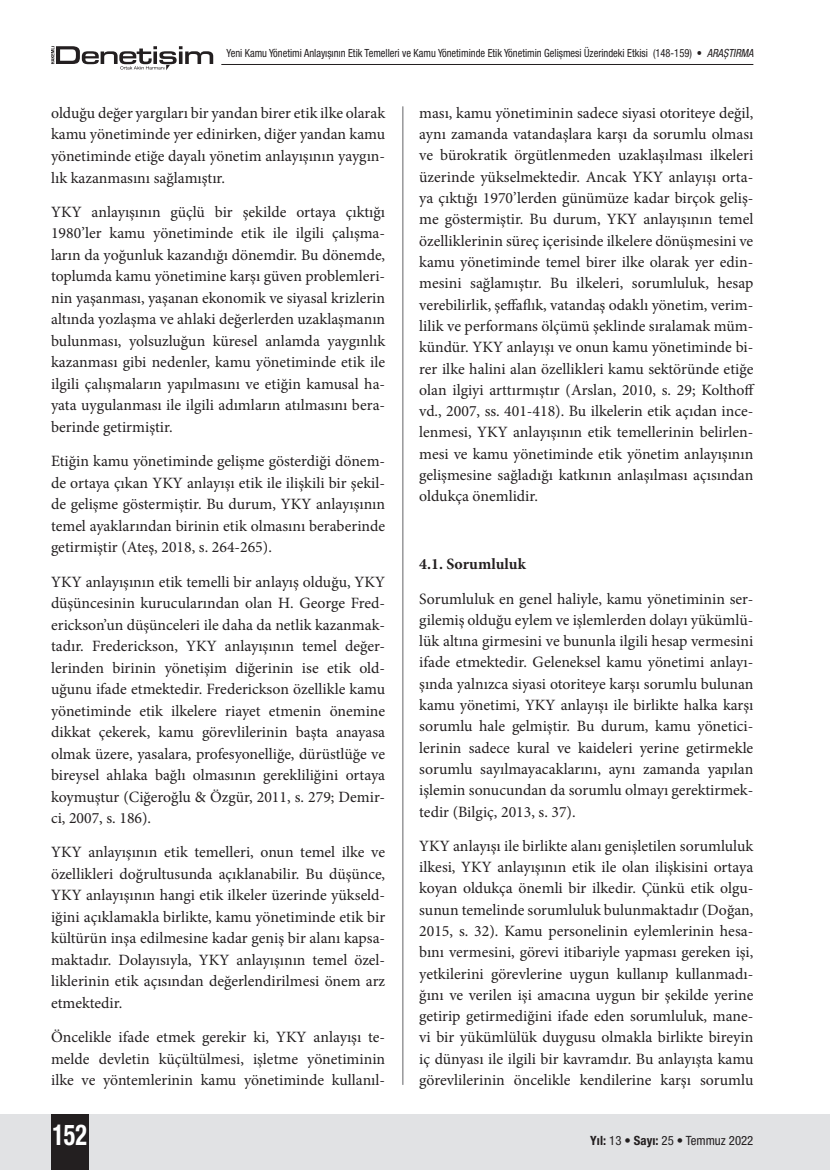
<style>
.page{position:relative;width:830px;height:1170px;background:#fff}
.page>*{position:absolute;margin:0;border:0;box-sizing:border-box;transform-origin:0 0}
.t1{font:700 condensed 28.8px "Helvetica Neue LT Pro";color:#fff;scale:.83 1}
.t2{font:15.75px/21.3px "Minion Pro";color:#231f20;text-align:justify}
.t3{font:700 15.75px "Minion Pro";letter-spacing:.005em;color:#231f20}
.t4{font:condensed 12.75px "Helvetica Neue LT Pro";color:#231f20}
.t5{font:condensed 11.25px "Helvetica Neue LT Pro";color:#231f20;scale:.93 1}
.s1{font-style:italic}
.s2{font-weight:700}
</style>
<div class="page">
<hr style="left:402px;top:106px;width:1px;height:978px;background:#636366">
<div style="left:0;top:1114px;width:829px;height:55px;background:#e1e2e4"></div>
<div style="left:51px;top:1114px;width:37px;height:55px;background:#231f20"></div>
<hr style="left:221px;top:64px;width:532px;height:1px;background:#231f20">
<svg style="left:51px;top:46px;width:162px;height:24px"></svg>
<hr style="left:829px;top:1114px;width:1px;height:55px;background:#e1e2e4">
<p class="t5" style="left:226px;top:47px;width:567px">Yeni Kamu Yönetimi Anlayışının Etik Temelleri ve Kamu Yönetiminde Etik Yönetimin Gelişmesi Üzerindeki Etkisi (148-159) • <span class="s1">ARAŞTIRMA</span></p>
<p class="t2" style="left:51px;top:102px;width:335px">olduğu değer yargıları bir yandan birer etik ilke olarak kamu yönetiminde yer edinirken, diğer yandan kamu yönetiminde etiğe dayalı yönetim anlayışının yaygın&shy;lık kazanmasını sağlamıştır.</p>
<p class="t2" style="left:51px;top:201px;width:335px">YKY anlayışının güçlü bir şekilde ortaya çıktığı 1980’ler kamu yönetiminde etik ile ilgili çalışma&shy;ların da yoğunluk kazandığı dönemdir. Bu dönemde, toplumda kamu yönetimine karşı güven problemleri&shy;nin yaşanması, yaşanan ekonomik ve siyasal krizlerin altında yozlaşma ve ahlaki değerlerden uzaklaşmanın bulunması, yolsuzluğun küresel anlamda yaygınlık kazanması gibi nedenler, kamu yönetiminde etik ile ilgili çalışmaların yapılmasını ve etiğin kamusal ha&shy;yata uygulanması ile ilgili adımların atılmasını bera&shy;berinde getirmiştir.</p>
<p class="t2" style="left:51px;top:450px;width:335px">Etiğin kamu yönetiminde gelişme gösterdiği dönem&shy;de ortaya çıkan YKY anlayışı etik ile ilişkili bir şekil&shy;de gelişme göstermiştir. Bu durum, YKY anlayışının temel ayaklarından birinin etik olmasını beraberinde getirmiştir (Ateş, 2018, s. 264-265).</p>
<p class="t2" style="left:51px;top:570px;width:335px">YKY anlayışının etik temelli bir anlayış olduğu, YKY düşüncesinin kurucularından olan H. George Fred&shy;erickson’un düşünceleri ile daha da netlik kazanmak&shy;tadır. Frederickson, YKY anlayışının temel değer&shy;lerinden birinin yönetişim diğerinin ise etik old&shy;uğunu ifade etmektedir. Frederickson özellikle kamu yönetiminde etik ilkelere riayet etmenin önemine dikkat çekerek, kamu görevlilerinin başta anayasa olmak üzere, yasalara, profesyonelliğe, dürüstlüğe ve bireysel ahlaka bağlı olmasının gerekliliğini ortaya koymuştur (Ciğeroğlu &amp; Özgür, 2011, s. 279; Demir&shy;ci, 2007, s. 186).</p>
<p class="t2" style="left:51px;top:841px;width:335px">YKY anlayışının etik temelleri, onun temel ilke ve özellikleri doğrultusunda açıklanabilir. Bu düşünce, YKY anlayışının hangi etik ilkeler üzerinde yükseld&shy;iğini açıklamakla birlikte, kamu yönetiminde etik bir kültürün inşa edilmesine kadar geniş bir alanı kapsa&shy;maktadır. Dolayısıyla, YKY anlayışının temel özel&shy;liklerinin etik açısından değerlendirilmesi önem arz etmektedir.</p>
<p class="t2" style="left:51px;top:1026px;width:335px">Öncelikle ifade etmek gerekir ki, YKY anlayışı te&shy;melde devletin küçültülmesi, işletme yönetiminin ilke ve yöntemlerinin kamu yönetiminde kullanıl-</p>
<p class="t2" style="left:419px;top:102px;width:337px">ması, kamu yönetiminin sadece siyasi otoriteye değil, aynı zamanda vatandaşlara karşı da sorumlu olması ve bürokratik örgütlenmeden uzaklaşılması ilkeleri üzerinde yükselmektedir. Ancak YKY anlayışı orta&shy;ya çıktığı 1970’lerden günümüze kadar birçok geliş&shy;me göstermiştir. Bu durum, YKY anlayışının temel özelliklerinin süreç içerisinde ilkelere dönüşmesini ve kamu yönetiminde temel birer ilke olarak yer edin&shy;mesini sağlamıştır. Bu ilkeleri, sorumluluk, hesap verebilirlik, şeffaflık, vatandaş odaklı yönetim, verim&shy;lilik ve performans ölçümü şeklinde sıralamak müm&shy;kündür. YKY anlayışı ve onun kamu yönetiminde bi&shy;rer ilke halini alan özellikleri kamu sektöründe etiğe olan ilgiyi arttırmıştır (Arslan, 2010, s. 29; Kolthoff vd., 2007, ss. 401-418). Bu ilkelerin etik açıdan ince&shy;lenmesi, YKY anlayışının etik temellerinin belirlen&shy;mesi ve kamu yönetiminde etik yönetim anlayışının gelişmesine sağladığı katkının anlaşılması açısından oldukça önemlidir.</p>
<p class="t3" style="left:419px;top:553px;width:108px">4.1. Sorumluluk</p>
<p class="t2" style="left:419px;top:588px;width:335px">Sorumluluk en genel haliyle, kamu yönetiminin ser&shy;gilemiş olduğu eylem ve işlemlerden dolayı yükümlü&shy;lük altına girmesini ve bununla ilgili hesap vermesini ifade etmektedir. Geleneksel kamu yönetimi anlayı&shy;şında yalnızca siyasi otoriteye karşı sorumlu bulunan kamu yönetimi, YKY anlayışı ile birlikte halka karşı sorumlu hale gelmiştir. Bu durum, kamu yönetici&shy;lerinin sadece kural ve kaideleri yerine getirmekle sorumlu sayılmayacaklarını, aynı zamanda yapılan işlemin sonucundan da sorumlu olmayı gerektirmek&shy;tedir (Bilgiç, 2013, s. 37).</p>
<p class="t2" style="left:419px;top:835px;width:335px">YKY anlayışı ile birlikte alanı genişletilen sorumluluk ilkesi, YKY anlayışının etik ile olan ilişkisini ortaya koyan oldukça önemli bir ilkedir. Çünkü etik olgu&shy;sunun temelinde sorumluluk bulunmaktadır (Doğan, 2015, s. 32). Kamu personelinin eylemlerinin hesa&shy;bını vermesini, görevi itibariyle yapması gereken işi, yetkilerini görevlerine uygun kullanıp kullanmadı&shy;ğını ve verilen işi amacına uygun bir şekilde yerine getirip getirmediğini ifade eden sorumluluk, mane&shy;vi bir yükümlülük duygusu olmakla birlikte bireyin iç dünyası ile ilgili bir kavramdır. Bu anlayışta kamu görevlilerinin öncelikle kendilerine karşı sorumlu</p>
<h1 class="t1" style="left:52px;top:1117px;width:43px">152</h1>
<p class="t4" style="left:590px;top:1133px;width:164px"><span class="s2">Yıl:</span> 13 <span class="s2">• Sayı:</span> 25 <span class="s2">•</span> Temmuz 2022</p>
</div>
